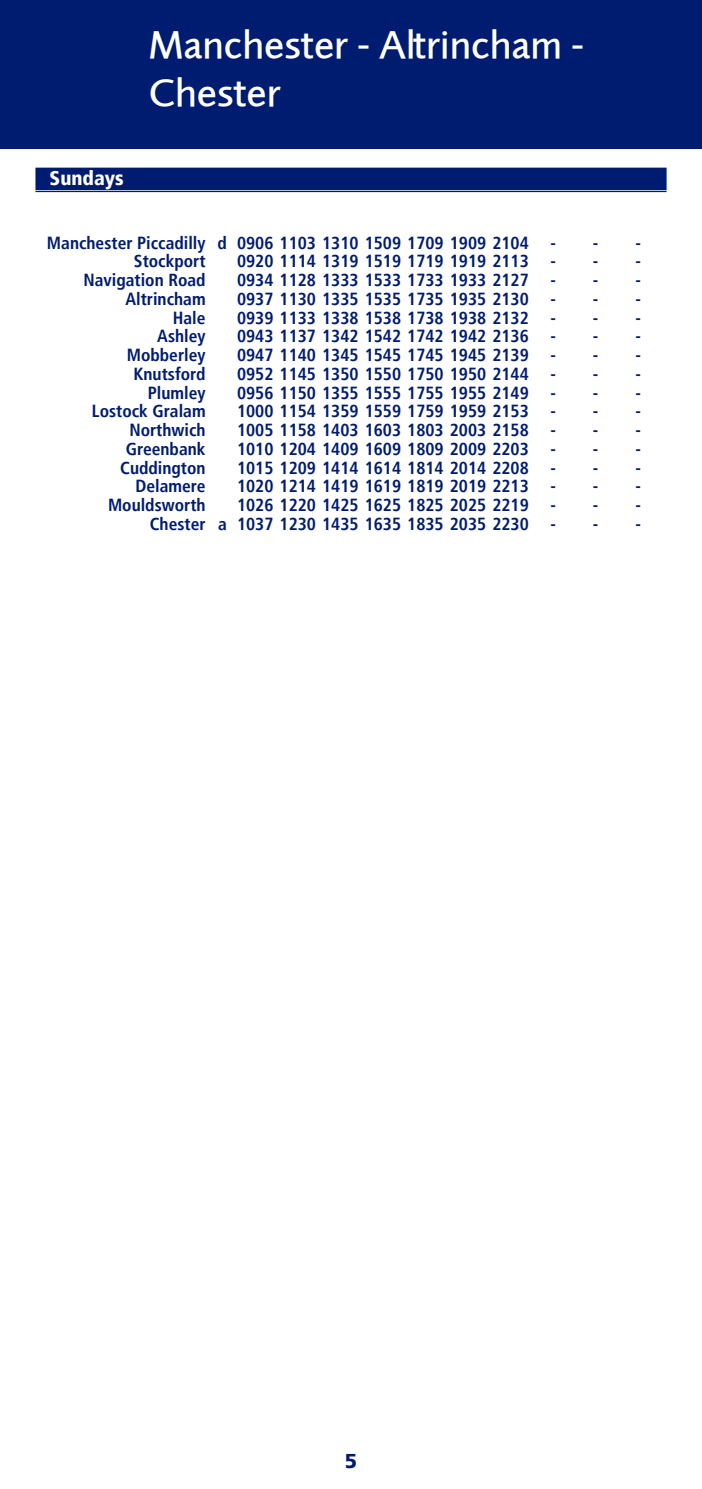
<style>
.page{position:relative;width:702px;height:1489px;background:#fff}
.page>*{position:absolute;margin:0;border:0;box-sizing:border-box;transform-origin:0 0}
.Table_Head{font:500 40px/48px "Foundry Sans";color:#fff}
.Day_Head_Mon_-_Sun{font:900 condensed 20px "Frutiger LT";color:#fff}
.t1{font:900 20px "Frutiger LT";color:#001c70}
.Table_Text{font:700 condensed 17.5px "Frutiger LT";color:#001c70}
</style>
<div class="page">
<div style="left:0;top:0;width:702px;height:149px;background:#001c70"></div>
<div style="left:35px;top:168px;width:631px;height:22px;background:#001c70"></div>
<hr style="left:35px;top:191px;width:631px;height:1px;background:#001c70">
<p class="Day_Head_Mon_-_Sun" style="left:50px;top:166px;width:76px">Sundays</p>
<p class="Table_Head" style="left:149px;top:20px;width:436px">Manchester - Altrincham -<br>Chester</p>
<p class="Table_Text" style="left:47px;top:232px;width:510px">Manchester Piccadilly d 0906 1103 1310 1509 1709 1909 2104 -</p>
<p class="Table_Text" style="left:593px;top:232px;width:50px">- -</p>
<p class="Table_Text" style="left:134px;top:251px;width:73px">Stockport</p>
<p class="Table_Text" style="left:237px;top:251px;width:320px">0920 1114 1319 1519 1719 1919 2113 -</p>
<p class="Table_Text" style="left:593px;top:251px;width:50px">- -</p>
<p class="Table_Text" style="left:83px;top:269px;width:124px">Navigation Road</p>
<p class="Table_Text" style="left:237px;top:269px;width:320px">0934 1128 1333 1533 1733 1933 2127 -</p>
<p class="Table_Text" style="left:593px;top:269px;width:50px">- -</p>
<p class="Table_Text" style="left:125px;top:288px;width:82px">Altrincham</p>
<p class="Table_Text" style="left:237px;top:288px;width:320px">0937 1130 1335 1535 1735 1935 2130 -</p>
<p class="Table_Text" style="left:593px;top:288px;width:50px">- -</p>
<p class="Table_Text" style="left:173px;top:307px;width:34px">Hale</p>
<p class="Table_Text" style="left:237px;top:307px;width:320px">0939 1133 1338 1538 1738 1938 2132 -</p>
<p class="Table_Text" style="left:593px;top:307px;width:50px">- -</p>
<p class="Table_Text" style="left:157px;top:326px;width:50px">Ashley</p>
<p class="Table_Text" style="left:237px;top:326px;width:320px">0943 1137 1342 1542 1742 1942 2136 -</p>
<p class="Table_Text" style="left:593px;top:326px;width:50px">- -</p>
<p class="Table_Text" style="left:127px;top:344px;width:80px">Mobberley</p>
<p class="Table_Text" style="left:237px;top:344px;width:320px">0947 1140 1345 1545 1745 1945 2139 -</p>
<p class="Table_Text" style="left:593px;top:344px;width:50px">- -</p>
<p class="Table_Text" style="left:133px;top:363px;width:74px">Knutsford</p>
<p class="Table_Text" style="left:237px;top:363px;width:320px">0952 1145 1350 1550 1750 1950 2144 -</p>
<p class="Table_Text" style="left:593px;top:363px;width:50px">- -</p>
<p class="Table_Text" style="left:148px;top:382px;width:59px">Plumley</p>
<p class="Table_Text" style="left:237px;top:382px;width:320px">0956 1150 1355 1555 1755 1955 2149 -</p>
<p class="Table_Text" style="left:593px;top:382px;width:50px">- -</p>
<p class="Table_Text" style="left:92px;top:401px;width:115px">Lostock Gralam</p>
<p class="Table_Text" style="left:237px;top:401px;width:320px">1000 1154 1359 1559 1759 1959 2153 -</p>
<p class="Table_Text" style="left:593px;top:401px;width:50px">- -</p>
<p class="Table_Text" style="left:129px;top:419px;width:78px">Northwich</p>
<p class="Table_Text" style="left:237px;top:419px;width:320px">1005 1158 1403 1603 1803 2003 2158 -</p>
<p class="Table_Text" style="left:593px;top:419px;width:50px">- -</p>
<p class="Table_Text" style="left:126px;top:438px;width:81px">Greenbank</p>
<p class="Table_Text" style="left:237px;top:438px;width:320px">1010 1204 1409 1609 1809 2009 2203 -</p>
<p class="Table_Text" style="left:593px;top:438px;width:50px">- -</p>
<p class="Table_Text" style="left:120px;top:457px;width:87px">Cuddington</p>
<p class="Table_Text" style="left:237px;top:457px;width:320px">1015 1209 1414 1614 1814 2014 2208 -</p>
<p class="Table_Text" style="left:593px;top:457px;width:50px">- -</p>
<p class="Table_Text" style="left:135px;top:476px;width:72px">Delamere</p>
<p class="Table_Text" style="left:237px;top:476px;width:320px">1020 1214 1419 1619 1819 2019 2213 -</p>
<p class="Table_Text" style="left:593px;top:476px;width:50px">- -</p>
<p class="Table_Text" style="left:108px;top:494px;width:99px">Mouldsworth</p>
<p class="Table_Text" style="left:237px;top:494px;width:320px">1026 1220 1425 1625 1825 2025 2219 -</p>
<p class="Table_Text" style="left:593px;top:494px;width:50px">- -</p>
<p class="Table_Text" style="left:150px;top:513px;width:407px">Chester a 1037 1230 1435 1635 1835 2035 2230 -</p>
<p class="Table_Text" style="left:593px;top:513px;width:50px">- -</p>
<p class="t1" style="left:345px;top:1448px;width:14px">5</p>
</div>
